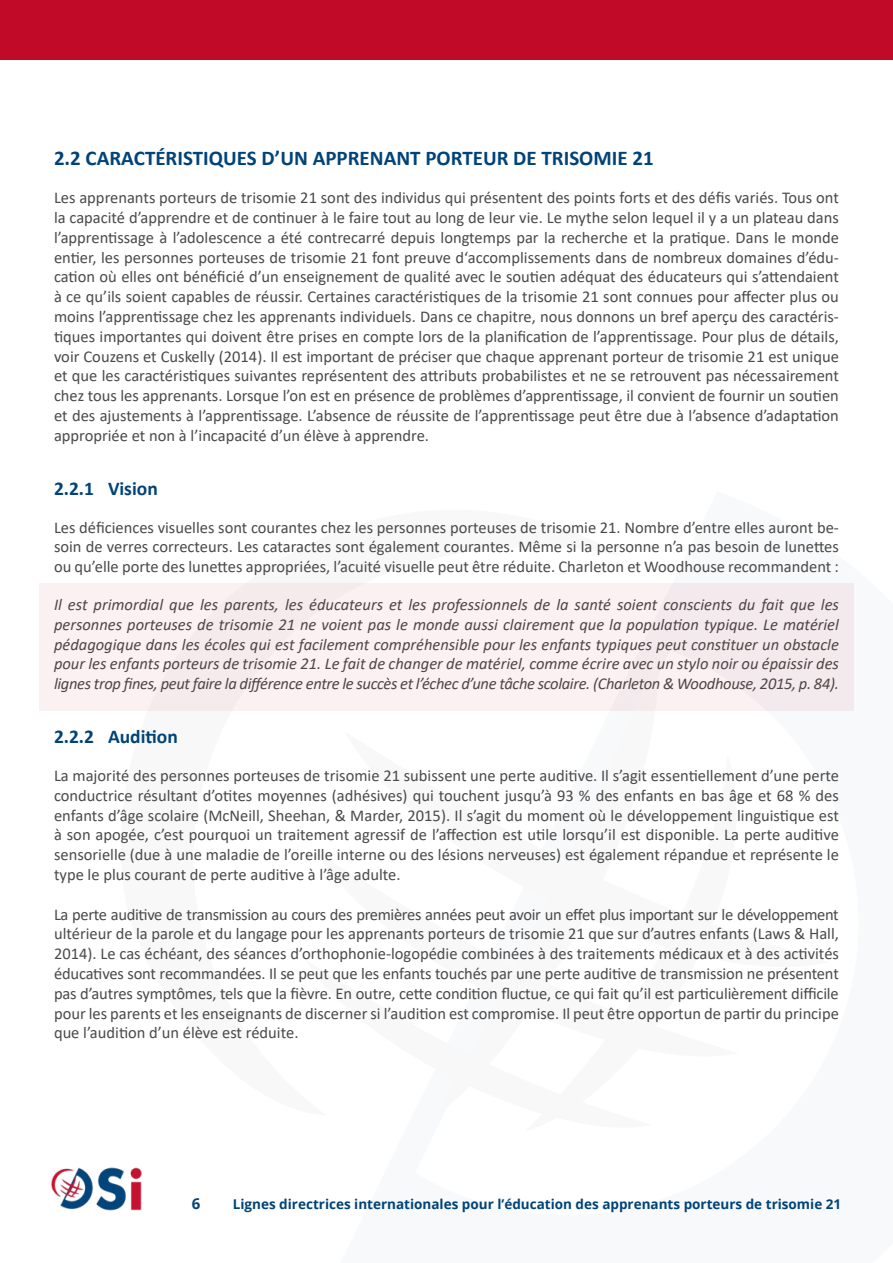
<style>
.page{position:relative;width:893px;height:1263px;background:#fff}
.page>*{position:absolute;margin:0;border:0;box-sizing:border-box;transform-origin:0 0}
.t1{font:700 21px "Calibri";color:#004379}
.t2{font:700 19.5px "Calibri";color:#004379}
.t3{font:16.5px/19.8px "Calibri";color:#4a4a49;text-align:justify}
.t4{font:italic 16.5px/19.8px "Calibri";letter-spacing:-.02em;color:#4a4a49;text-align:justify}
.t5{font:700 15px "Open Sans";color:#004379}
.t6{font:700 13.5px "Open Sans";color:#004379}
</style>
<div class="page">
<div style="left:0;top:0;width:893px;height:60px;background:#c10a27"></div>
<img style="left:51px;top:1167px;width:91px;height:44px">
<div style="left:39px;top:583px;width:815px;height:127px;background:#fbf0f2"></div>
<p class="t1" style="left:54px;top:143px;width:601px">2.2 CARACTÉRISTIQUES D’UN APPRENANT PORTEUR DE TRISOMIE 21</p>
<p class="t3" style="left:54px;top:187px;width:786px">Les apprenants porteurs de trisomie 21 sont des individus qui présentent des points forts et des défis variés. Tous ont la capacité d’apprendre et de continuer à le faire tout au long de leur vie. Le mythe selon lequel il y a un plateau dans l’apprentissage à l’adolescence a été contrecarré depuis longtemps par la recherche et la pratique. Dans le monde entier, les personnes porteuses de trisomie 21 font preuve d‘accomplissements dans de nombreux domaines d’édu&shy;cation où elles ont bénéficié d’un enseignement de qualité avec le soutien adéquat des éducateurs qui s’attendaient à ce qu’ils soient capables de réussir. Certaines caractéristiques de la trisomie 21 sont connues pour affecter plus ou moins l’apprentissage chez les apprenants individuels. Dans ce chapitre, nous donnons un bref aperçu des caractéris&shy;tiques importantes qui doivent être prises en compte lors de la planification de l’apprentissage. Pour plus de détails, voir Couzens et Cuskelly (2014). Il est important de préciser que chaque apprenant porteur de trisomie 21 est unique et que les caractéristiques suivantes représentent des attributs probabilistes et ne se retrouvent pas nécessairement chez tous les apprenants. Lorsque l’on est en présence de problèmes d’apprentissage, il convient de fournir un soutien et des ajustements à l’apprentissage. L’absence de réussite de l’apprentissage peut être due à l’absence d’adaptation appropriée et non à l’incapacité d’un élève à apprendre.</p>
<p class="t2" style="left:54px;top:474px;width:105px">2.2.1 Vision</p>
<p class="t3" style="left:54px;top:517px;width:786px">Les déficiences visuelles sont courantes chez les personnes porteuses de trisomie 21. Nombre d’entre elles auront be&shy;soin de verres correcteurs. Les cataractes sont également courantes. Même si la personne n’a pas besoin de lunettes ou qu’elle porte des lunettes appropriées, l’acuité visuelle peut être réduite. Charleton et Woodhouse recommandent :</p>
<p class="t4" style="left:54px;top:594px;width:786px">Il est primordial que les parents, les éducateurs et les professionnels de la santé soient conscients du fait que les personnes porteuses de trisomie 21 ne voient pas le monde aussi clairement que la population typique. Le matériel pédagogique dans les écoles qui est facilement compréhensible pour les enfants typiques peut constituer un obstacle pour les enfants porteurs de trisomie 21. Le fait de changer de matériel, comme écrire avec un stylo noir ou épaissir des lignes trop fines, peut faire la différence entre le succès et l’échec d’une tâche scolaire. (Charleton &amp; Woodhouse, 2015, p. 84).</p>
<p class="t2" style="left:54px;top:723px;width:125px">2.2.2 Audition</p>
<p class="t3" style="left:54px;top:765px;width:786px">La majorité des personnes porteuses de trisomie 21 subissent une perte auditive. Il s’agit essentiellement d’une perte conductrice résultant d’otites moyennes (adhésives) qui touchent jusqu’à 93 % des enfants en bas âge et 68 % des enfants d’âge scolaire (McNeill, Sheehan, &amp; Marder, 2015). Il s’agit du moment où le développement linguistique est à son apogée, c’est pourquoi un traitement agressif de l’affection est utile lorsqu’il est disponible. La perte auditive sensorielle (due à une maladie de l’oreille interne ou des lésions nerveuses) est également répandue et représente le type le plus courant de perte auditive à l’âge adulte.</p>
<p class="t3" style="left:54px;top:904px;width:786px">La perte auditive de transmission au cours des premières années peut avoir un effet plus important sur le développement ultérieur de la parole et du langage pour les apprenants porteurs de trisomie 21 que sur d’autres enfants (Laws &amp; Hall, 2014). Le cas échéant, des séances d’orthophonie-logopédie combinées à des traitements médicaux et à des activités éducatives sont recommandées. Il se peut que les enfants touchés par une perte auditive de transmission ne présentent pas d’autres symptômes, tels que la fièvre. En outre, cette condition fluctue, ce qui fait qu’il est particulièrement difficile pour les parents et les enseignants de discerner si l’audition est compromise. Il peut être opportun de partir du principe que l’audition d’un élève est réduite.</p>
<p class="t5" style="left:192px;top:1192px;width:10px">6</p>
<p class="t6" style="left:233px;top:1194px;width:610px">Lignes directrices internationales pour l’éducation des apprenants porteurs de trisomie 21</p>
</div>
